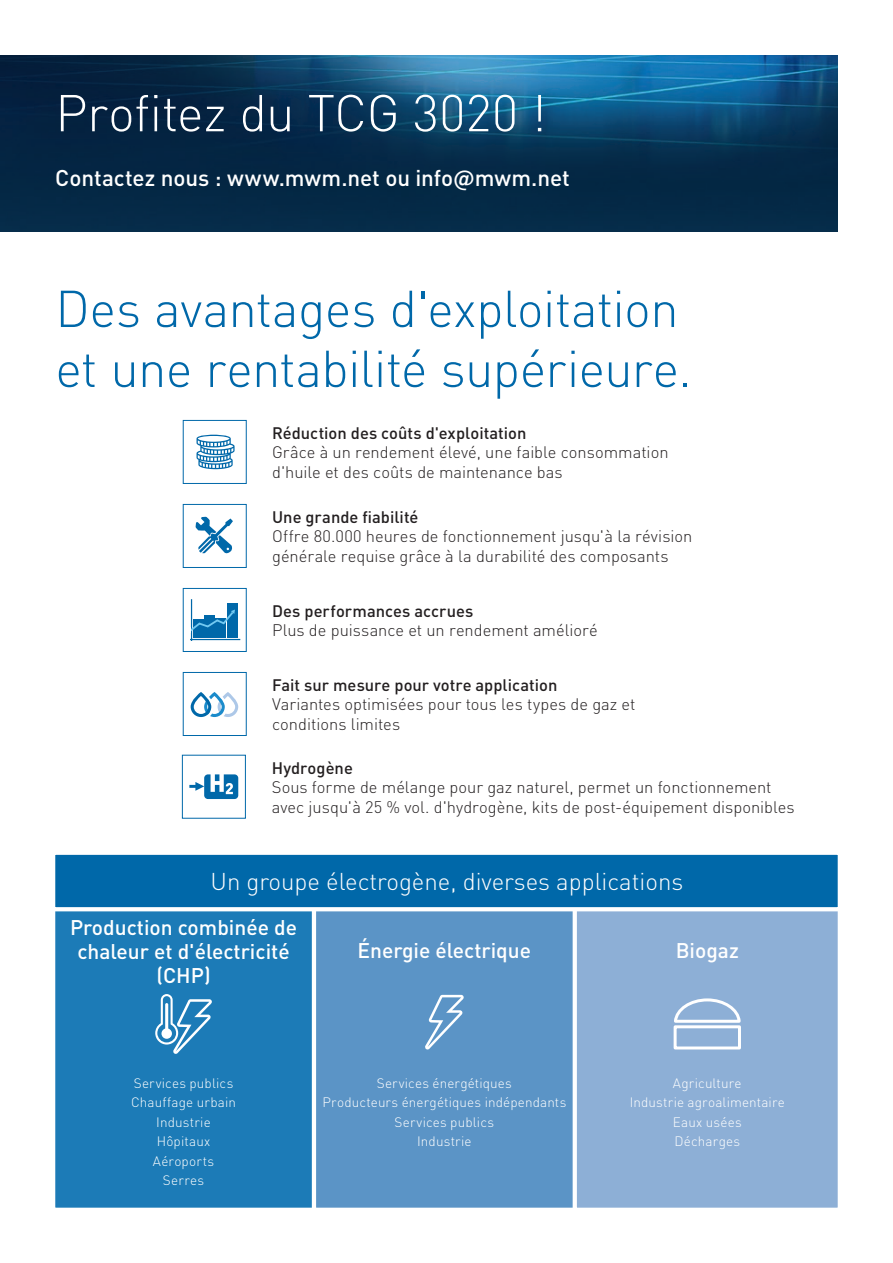
<style>
.page{position:relative;width:893px;height:1263px;background:#fff}
.page>*{position:absolute;margin:0;border:0;box-sizing:border-box;transform-origin:0 0}
.t1{font:300 51px/60px "DIN Pro";letter-spacing:-.015em;color:#0068a9}
.t2{font:300 51px "DIN Pro";letter-spacing:-.005em;color:#fff}
.t3{font:300 24px "DIN Pro";color:#fff}
.t4{font:500 22.5px "DIN Pro";letter-spacing:-.005em;color:#fff}
.t5{font:500 21px/24px "DIN Pro";color:#fff;text-align:center}
.t6{font:300 16.5px/19.5px "DIN Pro";color:#231f20}
.t7{font:500 16.5px "DIN Pro";color:#231f20}
.t8{font:300 13.5px/19.5px "DIN Pro";letter-spacing:.01em;color:#fff;text-align:center}
</style>
<div class="page">
<div style="left:55px;top:913px;width:255px;height:295px;background:#1c7bb7"></div>
<div style="left:310px;top:913px;width:260px;height:295px;background:#5b94c6"></div>
<div style="left:570px;top:913px;width:268px;height:295px;background:#8dafd6"></div>
<svg style="left:55px;top:854px;width:783px;height:59px;background:#1876b1"></svg>
<svg style="left:155px;top:994px;width:57px;height:60px"></svg>
<svg style="left:425px;top:995px;width:39px;height:54px;background:#7ca9d1"></svg>
<div style="left:674px;top:1025px;width:67px;height:24px;border:3px solid #fff"></div>
<svg style="left:672px;top:997px;width:70px;height:27px"></svg>
<svg style="left:197px;top:435px;width:38px;height:34px"></svg>
<div style="left:183px;top:420px;width:64px;height:64px;border:1px solid #0068a9"></div>
<svg style="left:191px;top:692px;width:47px;height:25px"></svg>
<div style="left:183px;top:672px;width:64px;height:64px;border:1px solid #0068a9"></div>
<div style="left:193px;top:620px;width:10px;height:18px;background:#0068a9"></div>
<div style="left:204px;top:616px;width:11px;height:22px;background:#0068a9"></div>
<div style="left:216px;top:618px;width:10px;height:20px;background:#0068a9"></div>
<div style="left:227px;top:603px;width:10px;height:35px;background:#0068a9"></div>
<hr style="left:191px;top:599px;width:1px;height:42px;background:#0068a9">
<hr style="left:190px;top:639px;width:50px;height:1px;background:#0068a9">
<svg style="left:190px;top:609px;width:45px;height:24px"></svg>
<div style="left:183px;top:588px;width:64px;height:64px;border:1px solid #0068a9"></div>
<svg style="left:195px;top:516px;width:38px;height:38px"></svg>
<div style="left:183px;top:504px;width:64px;height:64px;border:1px solid #0068a9"></div>
<img style="left:0;top:55px;width:838px;height:176px">
<svg style="left:189px;top:782px;width:15px;height:9px"></svg>
<div style="left:204px;top:774px;width:34px;height:25px;background:#0068a9;border-radius:4px"></div>
<svg style="left:211px;top:774px;width:22px;height:20px"></svg>
<div style="left:182px;top:755px;width:64px;height:64px;border:1px solid #0068a9"></div>
<h1 class="t2" style="left:55px;top:78px;width:493px">Profitez du TCG 3020 !</h1>
<h3 class="t4" style="left:55px;top:163px;width:516px">Contactez nous : www.mwm.net ou info@mwm.net</h3>
<h1 class="t1" style="left:55px;top:276px;width:638px">Des avantages d'exploitation et une rentabilité supérieure.</h1>
<p class="t7" style="left:272px;top:422px;width:256px">Réduction des coûts d'exploitation</p>
<p class="t6" style="left:272px;top:442px;width:398px">Grâce à un rendement élevé, une faible consommation d'huile et des coûts de maintenance bas</p>
<p class="t7" style="left:272px;top:506px;width:148px">Une grande fiabilité</p>
<p class="t6" style="left:272px;top:526px;width:422px">Offre 80.000 heures de fonctionnement jusqu'à la révision générale requise grâce à la durabilité des composants</p>
<p class="t7" style="left:272px;top:599px;width:203px">Des performances accrues</p>
<p class="t6" style="left:272px;top:620px;width:327px">Plus de puissance et un rendement amélioré</p>
<p class="t7" style="left:272px;top:674px;width:287px">Fait sur mesure pour votre application</p>
<p class="t6" style="left:272px;top:694px;width:365px">Variantes optimisées pour tous les types de gaz et conditions limites</p>
<p class="t7" style="left:272px;top:756px;width:83px">Hydrogène</p>
<p class="t6" style="left:272px;top:777px;width:525px">Sous forme de mélange pour gaz naturel, permet un fonctionnement avec jusqu'à 25 % vol. d'hydrogène, kits de post-équipement disponibles</p>
<h2 class="t3" style="left:211px;top:865px;width:474px">Un groupe électrogène, diverses applications</h2>
<p class="t5" style="left:70px;top:915px;width:228px">Production combinée de chaleur et d'électricité (CHP)</p>
<p class="t5" style="left:358px;top:937px;width:175px">Énergie électrique</p>
<p class="t8" style="left:131px;top:1072px;width:106px">Services publics<br>Chauffage urbain<br>Industrie<br>Hôpitaux<br>Aéroports<br>Serres</p>
<p class="t8" style="left:322px;top:1072px;width:245px">Services énergétiques<br>Producteurs énergétiques indépendants<br>Services publics<br>Industrie</p>
<p class="t5" style="left:676px;top:937px;width:65px">Biogaz</p>
<p class="t8" style="left:630px;top:1072px;width:157px">Agriculture<br>Industrie agroalimentaire<br>Eaux usées<br>Décharges</p>
</div>
